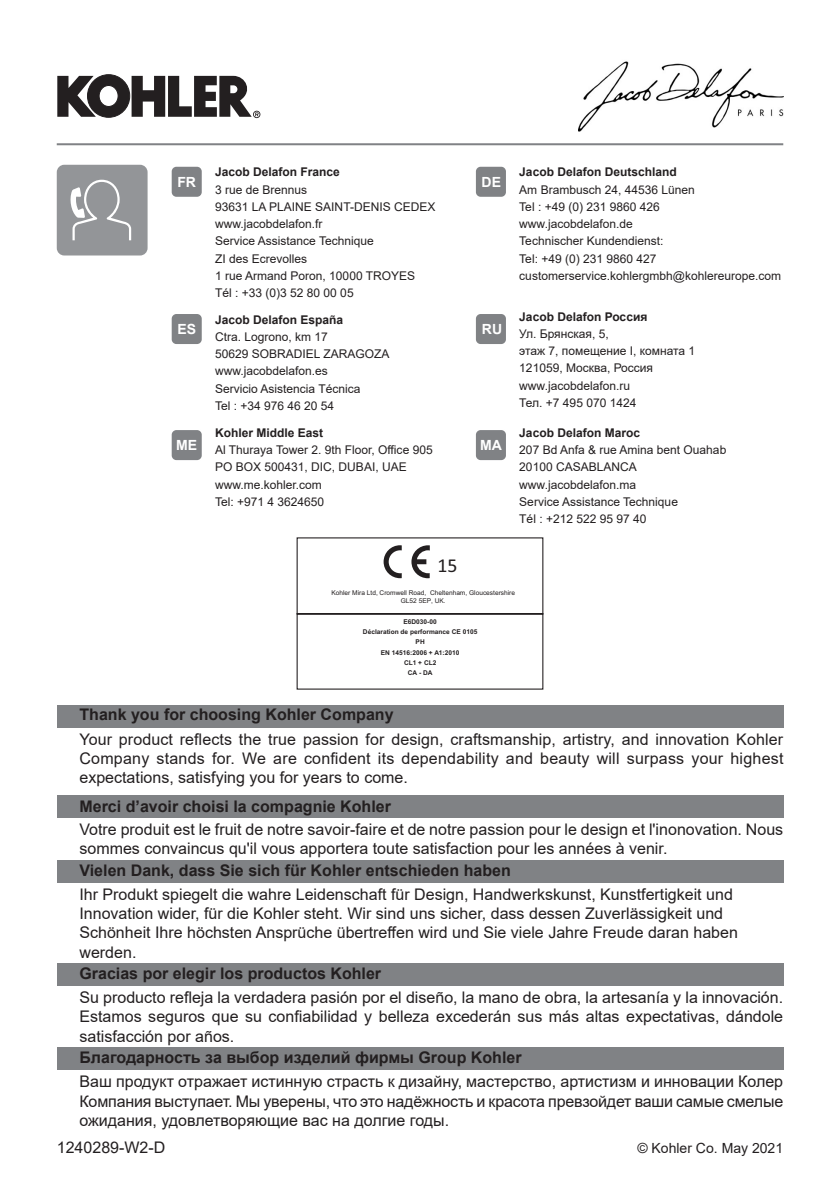
<style>
.page{position:relative;width:840px;height:1191px;background:#fff}
.page>*{position:absolute;margin:0;border:0;box-sizing:border-box;transform-origin:0 0}
.t1{font:19.8px "Calibri";color:#231f20}
.Body_Justify{font:16px/19.2px "Arial";color:#231f20;text-align:justify}
.a_b_c{font:700 16px "Arial";color:#231f20}
.t2{font:14px "Arial";color:#231f20}
.t3{font:700 14px "Arial";color:#fff}
.t4{font:12px "Arial";color:#231f20}
.t5{font:700 12px "Arial";color:#231f20}
.t6{font:700 6.6px/10.2px "Arial";color:#231f20;text-align:center}
.t7{font:6.6px/7.6px "Arial";color:#231f20;text-align:center}
</style>
<div class="page">
<img style="left:578px;top:61px;width:204px;height:71px">
<hr style="left:57px;top:143px;width:725px;height:2px;background:#808285">
<svg style="left:57px;top:74px;width:203px;height:44px"></svg>
<div style="left:57px;top:165px;width:90px;height:90px;background:#939598;border-radius:7px"></div>
<svg style="left:70px;top:180px;width:61px;height:60px"></svg>
<div style="left:474px;top:166px;width:32px;height:32px;background:#808285;border-radius:6px"></div>
<div style="left:473px;top:165px;width:34px;height:34px;border:2px solid #fff;border-radius:6px"></div>
<div style="left:171px;top:313px;width:32px;height:32px;background:#808285;border-radius:6px"></div>
<div style="left:170px;top:312px;width:34px;height:34px;border:2px solid #fff;border-radius:6px"></div>
<div style="left:474px;top:313px;width:32px;height:32px;background:#808285;border-radius:6px"></div>
<div style="left:473px;top:312px;width:34px;height:34px;border:2px solid #fff;border-radius:6px"></div>
<div style="left:171px;top:166px;width:32px;height:32px;background:#808285;border-radius:6px"></div>
<div style="left:170px;top:165px;width:34px;height:34px;border:2px solid #fff;border-radius:6px"></div>
<div style="left:171px;top:429px;width:32px;height:32px;background:#808285;border-radius:6px"></div>
<div style="left:170px;top:428px;width:34px;height:34px;border:2px solid #fff;border-radius:6px"></div>
<div style="left:474px;top:429px;width:32px;height:32px;background:#808285;border-radius:6px"></div>
<div style="left:473px;top:428px;width:34px;height:34px;border:2px solid #fff;border-radius:6px"></div>
<div style="left:57px;top:704px;width:725px;height:23px;background:#808285"></div>
<div style="left:57px;top:795px;width:725px;height:22px;background:#808285"></div>
<div style="left:57px;top:860px;width:725px;height:22px;background:#808285"></div>
<div style="left:57px;top:963px;width:725px;height:23px;background:#808285"></div>
<div style="left:57px;top:1047px;width:725px;height:23px;background:#808285"></div>
<svg style="left:296px;top:537px;width:247px;height:152px"></svg>
<p class="t3" style="left:177px;top:172px;width:20px">FR</p>
<p class="t5" style="left:215px;top:164px;width:126px">Jacob Delafon France</p>
<p class="t4" style="left:215px;top:181px;width:94px">3 rue de Brennus</p>
<p class="t4" style="left:215px;top:198px;width:222px">93631 LA PLAINE SAINT-DENIS CEDEX</p>
<p class="t4" style="left:215px;top:216px;width:109px">www.jacobdelafon.fr</p>
<p class="t4" style="left:215px;top:233px;width:160px">Service Assistance Technique</p>
<p class="t4" style="left:215px;top:250px;width:94px">ZI des Ecrevolles</p>
<p class="t4" style="left:215px;top:267px;width:201px">1 rue Armand Poron, 10000 TROYES</p>
<p class="t4" style="left:215px;top:285px;width:140px">Tél : +33 (0)3 52 80 00 05</p>
<p class="t3" style="left:481px;top:172px;width:21px">DE</p>
<p class="t5" style="left:519px;top:164px;width:159px">Jacob Delafon Deutschland</p>
<p class="t4" style="left:519px;top:181px;width:177px">Am Brambusch 24, 44536 Lünen</p>
<p class="t4" style="left:519px;top:198px;width:142px">Tel : +49 (0) 231 9860 426</p>
<p class="t4" style="left:519px;top:216px;width:115px">www.jacobdelafon.de</p>
<p class="t4" style="left:519px;top:233px;width:146px">Technischer Kundendienst:</p>
<p class="t4" style="left:519px;top:250px;width:139px">Tel: +49 (0) 231 9860 427</p>
<p class="t4" style="left:519px;top:267px;width:263px">customerservice.kohlergmbh@kohlereurope.com</p>
<p class="t3" style="left:177px;top:319px;width:20px">ES</p>
<p class="t5" style="left:215px;top:311px;width:130px">Jacob Delafon España</p>
<p class="t4" style="left:215px;top:328px;width:114px">Ctra. Logrono, km 17</p>
<p class="t4" style="left:215px;top:346px;width:176px">50629 SOBRADIEL ZARAGOZA</p>
<p class="t4" style="left:215px;top:363px;width:114px">www.jacobdelafon.es</p>
<p class="t4" style="left:215px;top:380px;width:147px">Servicio Asistencia Técnica</p>
<p class="t4" style="left:215px;top:397px;width:121px">Tel : +34 976 46 20 54</p>
<p class="t3" style="left:481px;top:319px;width:22px">RU</p>
<p class="t5" style="left:519px;top:308px;width:129px">Jacob Delafon Россия</p>
<p class="t4" style="left:519px;top:325px;width:91px">Ул. Брянская, 5,</p>
<p class="t4" style="left:519px;top:343px;width:177px">этаж 7, помещение I, комната 1</p>
<p class="t4" style="left:519px;top:360px;width:135px">121059, Москва, Россия</p>
<p class="t4" style="left:519px;top:377px;width:112px">www.jacobdelafon.ru</p>
<p class="t4" style="left:519px;top:394px;width:119px">Тел. +7 495 070 1424</p>
<p class="t3" style="left:176px;top:435px;width:22px">ME</p>
<p class="t5" style="left:215px;top:424px;width:110px">Kohler Middle East</p>
<p class="t4" style="left:215px;top:441px;width:219px">Al Thuraya Tower 2. 9th Floor, Office 905</p>
<p class="t4" style="left:215px;top:459px;width:193px">PO BOX 500431, DIC, DUBAI, UAE</p>
<p class="t4" style="left:215px;top:476px;width:108px">www.me.kohler.com</p>
<p class="t4" style="left:215px;top:493px;width:111px">Tel: +971 4 3624650</p>
<p class="t3" style="left:480px;top:435px;width:23px">MA</p>
<p class="t5" style="left:519px;top:424px;width:122px">Jacob Delafon Maroc</p>
<p class="t4" style="left:519px;top:441px;width:208px">207 Bd Anfa &amp; rue Amina bent Ouahab</p>
<p class="t4" style="left:519px;top:459px;width:119px">20100 CASABLANCA</p>
<p class="t4" style="left:519px;top:476px;width:118px">www.jacobdelafon.ma</p>
<p class="t4" style="left:519px;top:493px;width:160px">Service Assistance Technique</p>
<p class="t4" style="left:519px;top:510px;width:129px">Tél : +212 522 95 97 40</p>
<p class="t1" style="left:437px;top:553px;width:21px">15</p>
<p class="t7" style="left:331px;top:589px;width:185px">Kohler Mira Ltd, Cromwell Road, Cheltenham, Gloucestershire<br>GL52 5EP, UK.</p>
<p class="t6" style="left:363px;top:616px;width:116px">E6D030-00<br>Déclaration de performance CE 0105<br>PH<br>EN 14516:2006 + A1:2010<br>CL1 + CL2<br>CA - DA</p>
<p class="a_b_c" style="left:79px;top:703px;width:315px">Thank you for choosing Kohler Company</p>
<p class="Body_Justify" style="left:79px;top:729px;width:705px">Your product reflects the true passion for design, craftsmanship, artistry, and innovation Kohler Company stands for. We are confident its dependability and beauty will surpass your highest expectations, satisfying you for years to come.</p>
<p class="a_b_c" style="left:79px;top:795px;width:313px">Merci d’avoir choisi la compagnie Kohler</p>
<p class="Body_Justify" style="left:79px;top:819px;width:704px">Votre produit est le fruit de notre savoir-faire et de notre passion pour le design et l'inonovation. Nous sommes convaincus qu'il vous apportera toute satisfaction pour les années à venir.</p>
<p class="a_b_c" style="left:79px;top:858px;width:432px">Vielen Dank, dass Sie sich für Kohler entschieden haben</p>
<p class="Body_Justify" style="left:79px;top:884px;width:659px;text-align:left">Ihr Produkt spiegelt die wahre Leidenschaft für Design, Handwerkskunst, Kunstfertigkeit und Innovation wider, für die Kohler steht. Wir sind uns sicher, dass dessen Zuverlässigkeit und Schönheit Ihre höchsten Ansprüche übertreffen wird und Sie viele Jahre Freude daran haben werden.</p>
<p class="a_b_c" style="left:79px;top:962px;width:303px">Gracias por elegir los productos Kohler</p>
<p class="Body_Justify" style="left:79px;top:988px;width:704px">Su producto refleja la verdadera pasión por el diseño, la mano de obra, la artesanía y la innovación.<br>Estamos seguros que su confiabilidad y belleza excederán sus más altas expectativas, dándole satisfacción por años.</p>
<p class="a_b_c" style="left:79px;top:1046px;width:443px">Благодарность за выбор изделий фирмы Group Kohler</p>
<p class="Body_Justify" style="left:79px;top:1072px;width:705px">Ваш продукт отражает истинную страсть к дизайну, мастерство, артистизм и инновации Колер Компания выступает. Мы уверены, что это надёжность и красота превзойдет ваши самые смелые ожидания, удовлетворяющие вас на долгие годы.</p>
<p class="Body_Justify" style="left:57px;top:1137px;width:110px">1240289-W2-D</p>
<p class="t2" style="left:637px;top:1138px;width:147px">© Kohler Co. May 2021</p>
</div>
